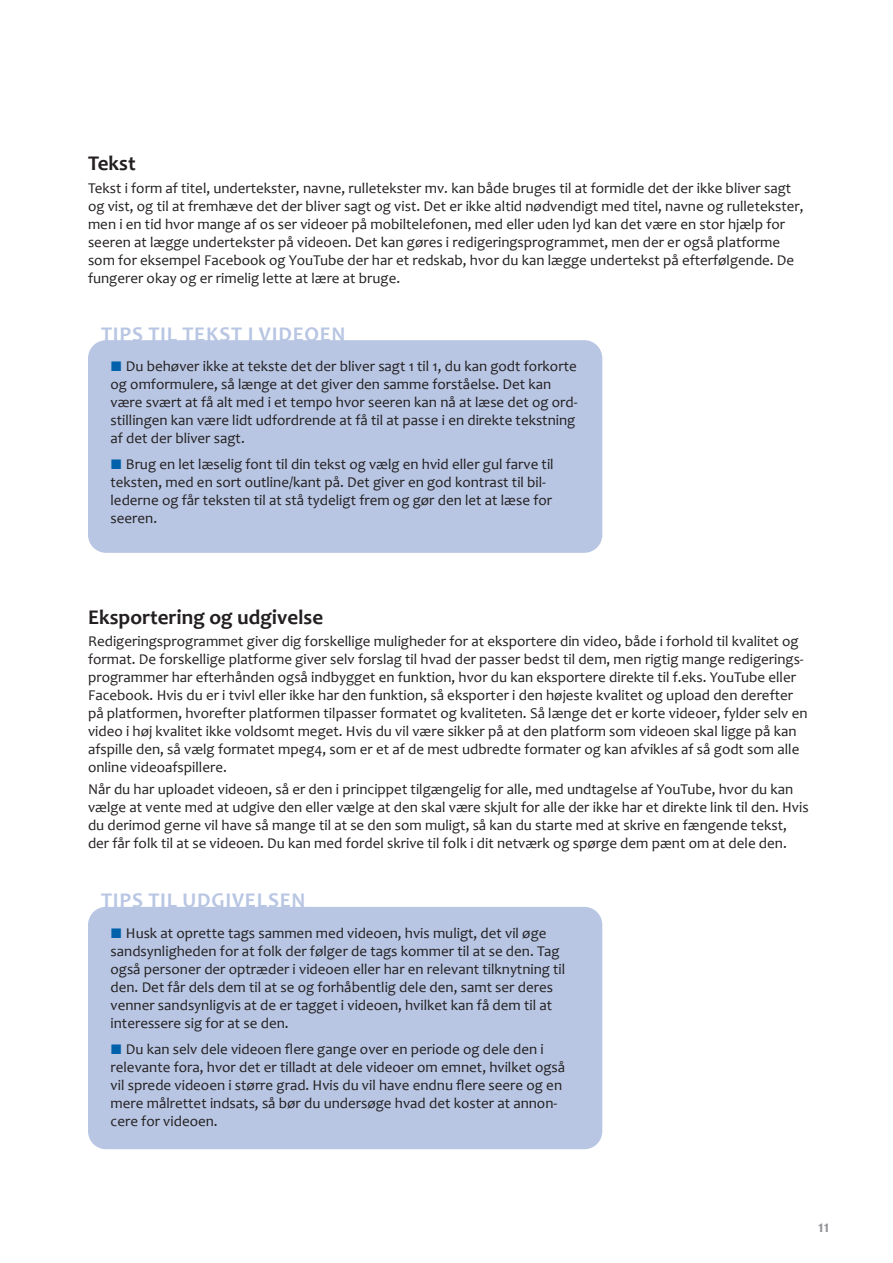
<style>
.page{position:relative;width:893px;height:1263px;background:#fff}
.page>*{position:absolute;margin:0;border:0;box-sizing:border-box;transform-origin:0 0}
.t1{font:700 21px "Candara";letter-spacing:.04em;color:#b8c6e3}
.t2{font:700 21px "Candara";color:#231f20}
.t3{font:700 16.5px "Candara";color:#939598}
.t4{font:15px/18px "Candara";color:#231f20}
.s1{color:#0161ab}
</style>
<div class="page">
<div style="left:88px;top:907px;width:514px;height:242px;background:#b8c6e3;border-radius:18px"></div>
<div style="left:88px;top:340px;width:514px;height:213px;background:#b8c6e3;border-radius:18px"></div>
<h1 class="t2" style="left:88px;top:150px;width:49px">Tekst</h1>
<p class="t4" style="left:88px;top:179px;width:717px">Tekst i form af titel, undertekster, navne, rulletekster mv. kan både bruges til at formidle det der ikke bliver sagt og vist, og til at fremhæve det der bliver sagt og vist. Det er ikke altid nødvendigt med titel, navne og rulletekster, men i en tid hvor mange af os ser videoer på mobiltelefonen, med eller uden lyd kan det være en stor hjælp for seeren at lægge undertekster på videoen. Det kan gøres i redigeringsprogrammet, men der er også platforme som for eksempel Facebook og YouTube der har et redskab, hvor du kan lægge undertekst på efterfølgende. De fungerer okay og er rimelig lette at lære at bruge.</p>
<h1 class="t1" style="left:101px;top:321px;width:246px">TIPS TIL TEKST I VIDEOEN</h1>
<p class="t4" style="left:111px;top:357px;width:468px"><span class="s1">⏹</span> Du behøver ikke at tekste det der bliver sagt 1 til 1, du kan godt forkorte og omformulere, så længe at det giver den samme forståelse. Det kan være svært at få alt med i et tempo hvor seeren kan nå at læse det og ord&shy;stillingen kan være lidt udfordrende at få til at passe i en direkte tekstning af det der bliver sagt.</p>
<p class="t4" style="left:111px;top:455px;width:445px"><span class="s1">⏹</span> Brug en let læselig font til din tekst og vælg en hvid eller gul farve til teksten, med en sort outline/kant på. Det giver en god kontrast til bil&shy;lederne og får teksten til at stå tydeligt frem og gør den let at læse for seeren.</p>
<h1 class="t2" style="left:88px;top:604px;width:237px">Eksportering og udgivelse</h1>
<p class="t4" style="left:88px;top:632px;width:721px">Redigeringsprogrammet giver dig forskellige muligheder for at eksportere din video, både i forhold til kvalitet og format. De forskellige platforme giver selv forslag til hvad der passer bedst til dem, men rigtig mange redigerings&shy;programmer har efterhånden også indbygget en funktion, hvor du kan eksportere direkte til f.eks. YouTube eller Facebook. Hvis du er i tvivl eller ikke har den funktion, så eksporter i den højeste kvalitet og upload den derefter på platformen, hvorefter platformen tilpasser formatet og kvaliteten. Så længe det er korte videoer, fylder selv en video i høj kvalitet ikke voldsomt meget. Hvis du vil være sikker på at den platform som videoen skal ligge på kan afspille den, så vælg formatet mpeg4, som er et af de mest udbredte formater og kan afvikles af så godt som alle online videoafspillere.</p>
<p class="t4" style="left:88px;top:780px;width:722px">Når du har uploadet videoen, så er den i princippet tilgængelig for alle, med undtagelse af YouTube, hvor du kan vælge at vente med at udgive den eller vælge at den skal være skjult for alle der ikke har et direkte link til den. Hvis du derimod gerne vil have så mange til at se den som muligt, så kan du starte med at skrive en fængende tekst, der får folk til at se videoen. Du kan med fordel skrive til folk i dit netværk og spørge dem pænt om at dele den.</p>
<h1 class="t1" style="left:101px;top:887px;width:206px">TIPS TIL UDGIVELSEN</h1>
<p class="t4" style="left:111px;top:923px;width:456px"><span class="s1">⏹</span> Husk at oprette tags sammen med videoen, hvis muligt, det vil øge sandsynligheden for at folk der følger de tags kommer til at se den. Tag også personer der optræder i videoen eller har en relevant tilknytning til den. Det får dels dem til at se og forhåbentlig dele den, samt ser deres venner sandsynligvis at de er tagget i videoen, hvilket kan få dem til at interessere sig for at se den.</p>
<p class="t4" style="left:111px;top:1040px;width:456px"><span class="s1">⏹</span> Du kan selv dele videoen flere gange over en periode og dele den i relevante fora, hvor det er tilladt at dele videoer om emnet, hvilket også vil sprede videoen i større grad. Hvis du vil have endnu flere seere og en mere målrettet indsats, så bør du undersøge hvad det koster at annon&shy;cere for videoen.</p>
<p class="t3" style="left:818px;top:1216px;width:13px">11</p>
</div>
